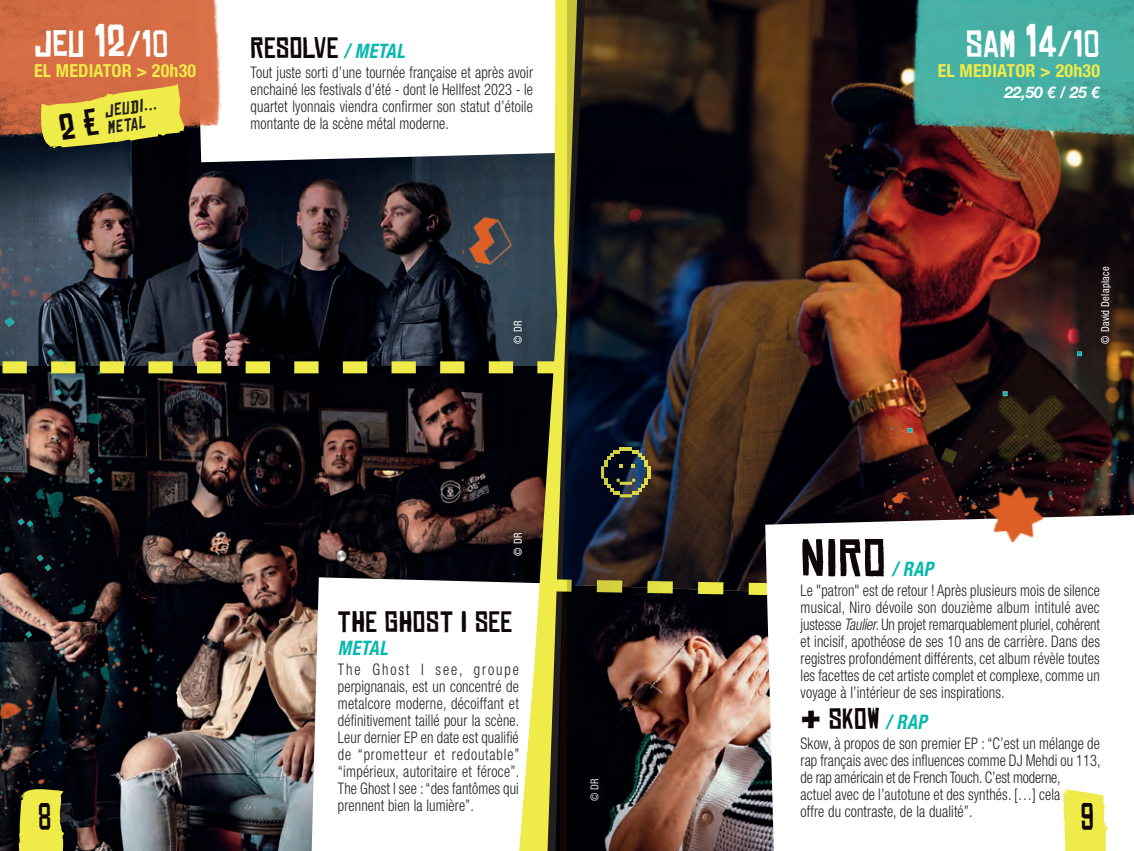
<style>
.page{position:relative;width:1134px;height:851px;background:#fff}
.page>*{position:absolute;margin:0;border:0;box-sizing:border-box;transform-origin:0 0}
.t1{font:50px "Chinese Rocks Rg";color:#0e0607}
.t2{font:36px "Chinese Rocks Rg";letter-spacing:.01em;color:#fff}
.t3{font:36px "Chinese Rocks Rg";color:#0e0607;scale:.8 1}
.t4{font:28px "Chinese Rocks Rg";letter-spacing:.025em;color:#0e0607}
.t5{font:italic 700 condensed 20px "Helvetica Neue";letter-spacing:.025em;color:#04b8ae;scale:.9 1}
.t6{font:700 condensed 18px "Helvetica Neue";letter-spacing:.01em;color:#efeb48}
.t7{font:italic 17px "Chinese Rocks Rg";color:#231f20}
.t8{font:300 condensed 16px/17px "Helvetica Neue";letter-spacing:.01em;color:#231f20;text-align:justify;scale:.9 1}
.t9{font:italic 700 16px "Helvetica Neue";color:#fff}
.t10{font:condensed 11px "Helvetica Neue";letter-spacing:.025em;color:#fff;scale:.95 1}
.s1{font-size:44px}
.s2{font-family:"Helvetica Neue";font-weight:700;font-style:italic;font-stretch:condensed;font-size:20px;color:#04b8ae}
.s3{font-style:italic}
.s4{font-size:48px}
</style>
<div class="page">
<img style="left:726px;top:604px;width:39px;height:246px">
<img style="left:0;top:141px;width:514px;height:220px">
<img style="left:0;top:373px;width:514px;height:477px">
<img style="left:726px;top:0;width:408px;height:604px">
<img style="left:884px;top:350px;width:250px;height:165px">
<img style="left:905px;top:0;width:229px;height:141px">
<svg style="left:197px;top:141px;width:317px;height:21px"></svg>
<svg style="left:312px;top:577px;width:202px;height:273px"></svg>
<div style="left:251px;top:34px;width:282px;height:112px;background:#fff"></div>
<div style="left:338px;top:608px;width:181px;height:203px;background:#fff"></div>
<svg style="left:514px;top:0;width:53px;height:850px"></svg>
<svg style="left:534px;top:573px;width:231px;height:28px"></svg>
<svg style="left:187px;top:361px;width:375px;height:12px"></svg>
<svg style="left:765px;top:515px;width:369px;height:335px"></svg>
<div style="left:801px;top:533px;width:299px;height:283px;background:#fff"></div>
<img style="left:0;top:191px;width:187px;height:630px">
<img style="left:461px;top:217px;width:53px;height:50px">
<img style="left:988px;top:486px;width:57px;height:56px">
<div style="left:1096px;top:262px;width:23px;height:89px;background:#231f20;opacity:.75"></div>
<div style="left:509px;top:317px;width:21px;height:34px;background:#303f4d"></div>
<div style="left:509px;top:528px;width:21px;height:34px;background:#231f20;opacity:.75"></div>
<img style="left:0;top:0;width:221px;height:141px">
<svg style="left:1062px;top:789px;width:47px;height:61px"></svg>
<svg style="left:18px;top:785px;width:47px;height:65px"></svg>
<img style="left:567px;top:0;width:159px;height:850px">
<svg style="left:37px;top:84px;width:148px;height:64px"></svg>
<h2 class="t2" style="left:34px;top:25px;width:136px">JEU <span class="s1">12</span>/10</h2>
<p class="t6" style="left:34px;top:59px;width:164px">EL MEDIATOR &gt; 20h30</p>
<p class="t7" style="left:103px;top:102px;width:20px;rotate:-9deg">Jeudi</p>
<p class="t7" style="left:105px;top:119px;width:9px;rotate:-9deg">metal</p>
<h3 class="t4" style="left:251px;top:33px;width:156px">RESOLVE <span class="s2">/ METAL</span></h3>
<p class="t8" style="left:251px;top:64px;width:315px">Tout juste sorti d’une tournée française et après avoir enchainé les festivals d’été - dont le Hellfest 2023 - le quartet lyonnais viendra confirmer son statut d’étoile montante de la scène métal moderne.</p>
<p class="t10" style="left:512px;top:344px;width:26px;rotate:-90deg">© DR</p>
<h2 class="t2" style="left:966px;top:25px;width:135px">SAM <span class="s1">14</span>/10</h2>
<p class="t6" style="left:938px;top:59px;width:164px">EL MEDIATOR &gt; 20h30</p>
<p class="t9" style="left:1004px;top:83px;width:97px">22,50 € / 25 €</p>
<p class="t10" style="left:1099px;top:344px;width:83px;rotate:-90deg">© David Delaplace</p>
<p class="t10" style="left:512px;top:555px;width:26px;rotate:-90deg">© DR</p>
<h1 class="t1" style="left:801px;top:531px;width:87px">NIRO</h1>
<p class="t5" style="left:892px;top:557px;width:48px">/ RAP</p>
<p class="t8" style="left:801px;top:581px;width:334px">Le "patron" est de retour ! Après plusieurs mois de silence musical, Niro dévoile son douzième album intitulé avec justesse <span class="s3">Taulier</span>. Un projet remarquablement pluriel, cohérent et incisif, apothéose de ses 10 ans de carrière. Dans des registres profondément différents, cet album révèle toutes les facettes de cet artiste complet et complexe, comme un voyage à l’intérieur de ses inspirations.</p>
<h3 class="t4" style="left:801px;top:703px;width:128px"><span class="s4">+</span> SKOW <span class="s2">/ RAP</span></h3>
<p class="t8" style="left:801px;top:734px;width:335px;text-align:left">Skow, à propos de son premier EP : “C’est un mélange de rap français avec des influences comme DJ Mehdi ou 113, de rap américain et de French Touch. C’est moderne,<br>actuel avec de l’autotune et des synthés. […] cela<br>offre du contraste, de la dualité”.</p>
<h3 class="t4" style="left:338px;top:607px;width:175px">THE GHOST I SEE</h3>
<p class="t5" style="left:338px;top:636px;width:57px">METAL</p>
<p class="t8" style="left:338px;top:660px;width:203px">The Ghost I see, groupe perpignanais, est un concentré de metalcore moderne, décoiffant et définitivement taillé pour la scène.<br>Leur dernier EP en date est qualifié de “prometteur et redoutable” “impérieux, autoritaire et féroce”.<br>The Ghost I see : “des fantômes qui prennent bien la lumière”.</p>
<p class="t10" style="left:588px;top:801px;width:26px;rotate:-90deg">© DR</p>
<h2 class="t3" style="left:38px;top:797px;width:18px">8</h2>
<h2 class="t3" style="left:1080px;top:797px;width:18px">9</h2>
</div>
